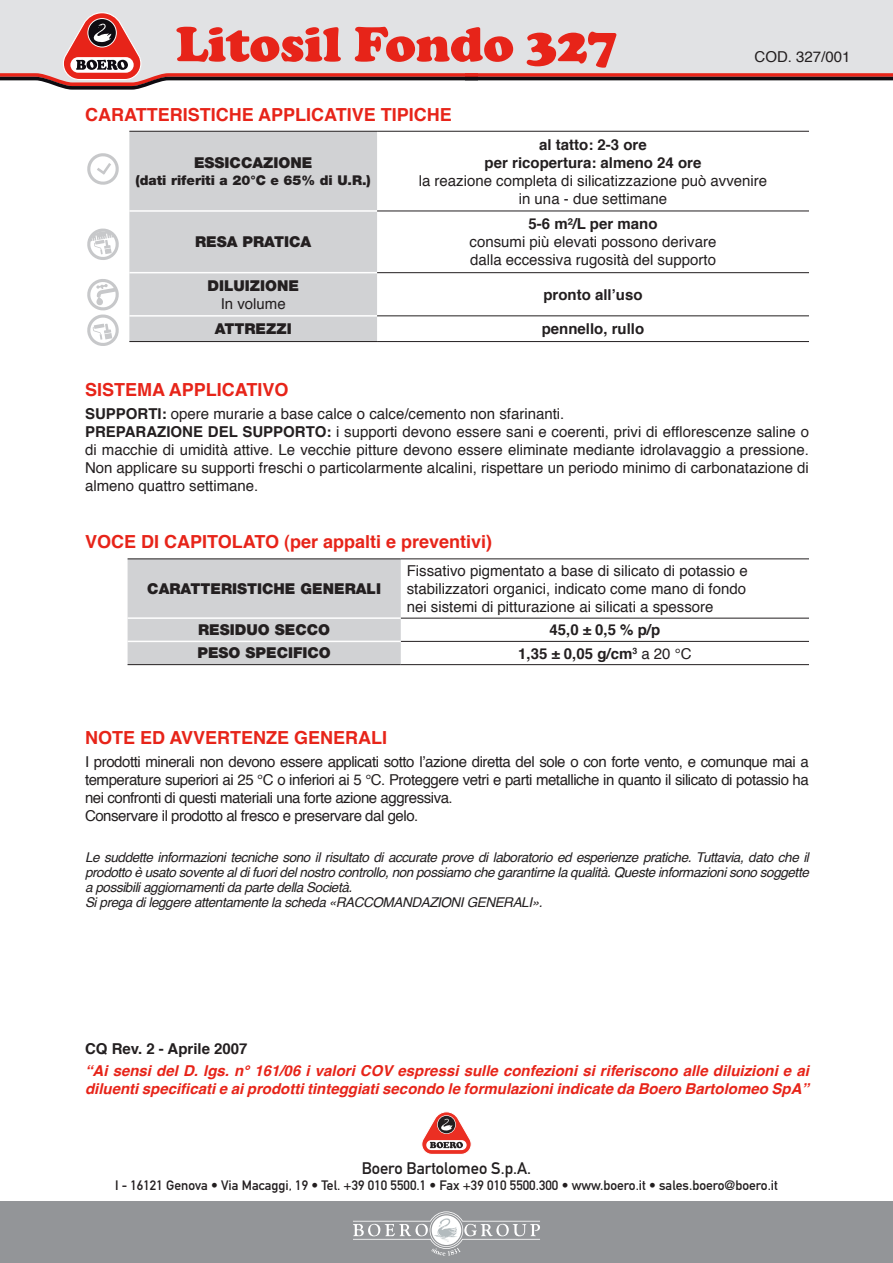
<style>
.page{position:relative;width:893px;height:1263px;background:#fff}
.page>*{position:absolute;margin:0;border:0;box-sizing:border-box;transform-origin:0 0}
.t1{font:900 51px "Cooper";color:#e72419}
.t2{font:700 18px "Helvetica";color:#e72419}
.t3{font:16.5px "DIN Mittelschrift Std";color:#231f20}
.t4{font:15px/18px "Helvetica";color:#231f20}
.t5{font:15px/18px "Helvetica";letter-spacing:-.03em;color:#231f20}
.t6{font:italic 700 15px/18px "Helvetica";color:#e72419}
.t7{font:700 15px/18px "Helvetica";color:#231f20;text-align:center}
.t8{font:900 15px "Helvetica Neue LT Std";color:#231f20}
.t9{font:italic 13.5px/15px "Helvetica";letter-spacing:-.03em;color:#231f20}
.t10{font:13.5px "DIN Mittelschrift Std";color:#231f20}
.t11{font:900 13.5px "Helvetica Neue LT Std";color:#231f20}
.s1{font-weight:700}
.s2{font-weight:400}
</style>
<div class="page">
<div style="left:0;top:0;width:893px;height:12px;background:#e1e2e4"></div>
<svg style="left:0;top:12px;width:893px;height:78px;background:#d9cbcc"></svg>
<svg style="left:421px;top:1111px;width:51px;height:43px"></svg>
<div style="left:0;top:1201px;width:893px;height:62px;background:#939598"></div>
<svg style="left:353px;top:1211px;width:187px;height:45px"></svg>
<div style="left:129px;top:132px;width:248px;height:209px;background:#d1d2d4"></div>
<hr style="left:377px;top:211px;width:432px;height:1px;background:#231f20">
<hr style="left:377px;top:272px;width:432px;height:1px;background:#231f20">
<hr style="left:377px;top:315px;width:432px;height:1px;background:#231f20">
<hr style="left:129px;top:341px;width:248px;height:1px;background:#231f20">
<hr style="left:377px;top:341px;width:432px;height:1px;background:#231f20">
<hr style="left:129px;top:131px;width:248px;height:1px;background:#231f20">
<hr style="left:377px;top:131px;width:432px;height:1px;background:#231f20">
<hr style="left:129px;top:210px;width:248px;height:2px;background:#fff">
<hr style="left:129px;top:272px;width:248px;height:1px;background:#fff">
<hr style="left:129px;top:315px;width:248px;height:2px;background:#fff">
<div style="left:128px;top:559px;width:273px;height:105px;background:#d1d2d4"></div>
<hr style="left:401px;top:618px;width:408px;height:1px;background:#231f20">
<hr style="left:401px;top:641px;width:408px;height:1px;background:#231f20">
<hr style="left:128px;top:664px;width:273px;height:1px;background:#231f20">
<hr style="left:401px;top:664px;width:408px;height:1px;background:#231f20">
<hr style="left:128px;top:558px;width:273px;height:1px;background:#231f20">
<hr style="left:401px;top:558px;width:408px;height:1px;background:#231f20">
<hr style="left:128px;top:617px;width:273px;height:2px;background:#fff">
<hr style="left:128px;top:641px;width:273px;height:1px;background:#fff">
<svg style="left:87px;top:228px;width:32px;height:32px"></svg>
<svg style="left:87px;top:279px;width:32px;height:67px"></svg>
<svg style="left:87px;top:153px;width:32px;height:32px"></svg>
<h1 class="t1" style="left:176px;top:14px;width:443px">Litosil Fondo 327</h1>
<p class="t4" style="left:755px;top:48px;width:97px">COD. 327/001</p>
<p class="t2" style="left:85px;top:100px;width:368px">CARATTERISTICHE APPLICATIVE TIPICHE</p>
<p class="t8" style="left:194px;top:154px;width:120px">ESSICCAZIONE</p>
<p class="t11" style="left:136px;top:172px;width:237px">(dati riferiti a 20°C e 65% di U.R.)</p>
<p class="t7" style="left:485px;top:136px;width:218px">al tatto: 2-3 ore<br>per ricopertura: almeno 24 ore</p>
<p class="t4" style="left:419px;top:172px;width:350px;text-align:center">la reazione completa di silicatizzazione può avvenire in una - due settimane</p>
<p class="t8" style="left:195px;top:233px;width:118px">RESA PRATICA</p>
<p class="t8" style="left:207px;top:276px;width:93px">DILUIZIONE</p>
<p class="t4" style="left:221px;top:295px;width:67px">In volume</p>
<p class="t7" style="left:529px;top:215px;width:130px">5-6 m²/L per mano</p>
<p class="t4" style="left:470px;top:234px;width:248px">consumi più elevati possono derivare dalla eccessiva rugosità del supporto</p>
<p class="t7" style="left:543px;top:286px;width:101px">pronto all’uso</p>
<p class="t8" style="left:215px;top:320px;width:79px">ATTREZZI</p>
<p class="t7" style="left:542px;top:320px;width:104px">pennello, rullo</p>
<p class="t2" style="left:85px;top:375px;width:205px">SISTEMA APPLICATIVO</p>
<p class="t4" style="left:85px;top:405px;width:725px"><span class="s1">SUPPORTI:</span> opere murarie a base calce o calce/cemento non sfarinanti.<br><span class="s1">PREPARAZIONE DEL SUPPORTO:</span> i supporti devono essere sani e coerenti, privi di efflorescenze saline o di macchie di umidità attive. Le vecchie pitture devono essere eliminate mediante idrolavaggio a pressione.<br>Non applicare su supporti freschi o particolarmente alcalini, rispettare un periodo minimo di carbonatazione di almeno quattro settimane.</p>
<p class="t2" style="left:85px;top:527px;width:409px">VOCE DI CAPITOLATO (per appalti e preventivi)</p>
<p class="t8" style="left:147px;top:579px;width:235px">CARATTERISTICHE GENERALI</p>
<p class="t4" style="left:407px;top:562px;width:342px;text-align:justify">Fissativo pigmentato a base di silicato di potassio e stabilizzatori organici, indicato come mano di fondo nei sistemi di pitturazione ai silicati a spessore</p>
<p class="t8" style="left:198px;top:621px;width:133px">RESIDUO SECCO</p>
<p class="t7" style="left:549px;top:621px;width:112px">45,0 ± 0,5 % p/p</p>
<p class="t8" style="left:197px;top:644px;width:135px">PESO SPECIFICO</p>
<p class="t7" style="left:518px;top:644px;width:175px">1,35 ± 0,05 g/cm<sup>3</sup> <span class="s2">a 20 °C</span></p>
<p class="t2" style="left:85px;top:723px;width:304px">NOTE ED AVVERTENZE GENERALI</p>
<p class="t5" style="left:85px;top:753px;width:725px">I prodotti minerali non devono essere applicati sotto l’azione diretta del sole o con forte vento, e comunque mai a temperature superiori ai 25 °C o inferiori ai 5 °C. Proteggere vetri e parti metalliche in quanto il silicato di potassio ha nei confronti di questi materiali una forte azione aggressiva.<br>Conservare il prodotto al fresco e preservare dal gelo.</p>
<p class="t9" style="left:85px;top:850px;width:725px">Le suddette informazioni tecniche sono il risultato di accurate prove di laboratorio ed esperienze pratiche. Tuttavia, dato che il prodotto è usato sovente al di fuori del nostro controllo, non possiamo che garantirne la qualità. Queste informazioni sono soggette a possibili aggiornamenti da parte della Società.<br>Si prega di leggere attentamente la scheda «RACCOMANDAZIONI GENERALI».</p>
<p class="t7" style="left:85px;top:1039px;width:164px">CQ Rev. 2 - Aprile 2007</p>
<p class="t6" style="left:85px;top:1062px;width:725px">“Ai sensi del D. lgs. n° 161/06 i valori COV espressi sulle confezioni si riferiscono alle diluizioni e ai diluenti specificati e ai prodotti tinteggiati secondo le formulazioni indicate da Boero Bartolomeo SpA”</p>
<p class="t3" style="left:362px;top:1159px;width:171px">Boero Bartolomeo S.p.A.</p>
<p class="t10" style="left:115px;top:1178px;width:664px">I - 16121 Genova • Via Macaggi, 19 • Tel. +39 010 5500.1 • Fax +39 010 5500.300 • www.boero.it • sales.boero@boero.it</p>
</div>
